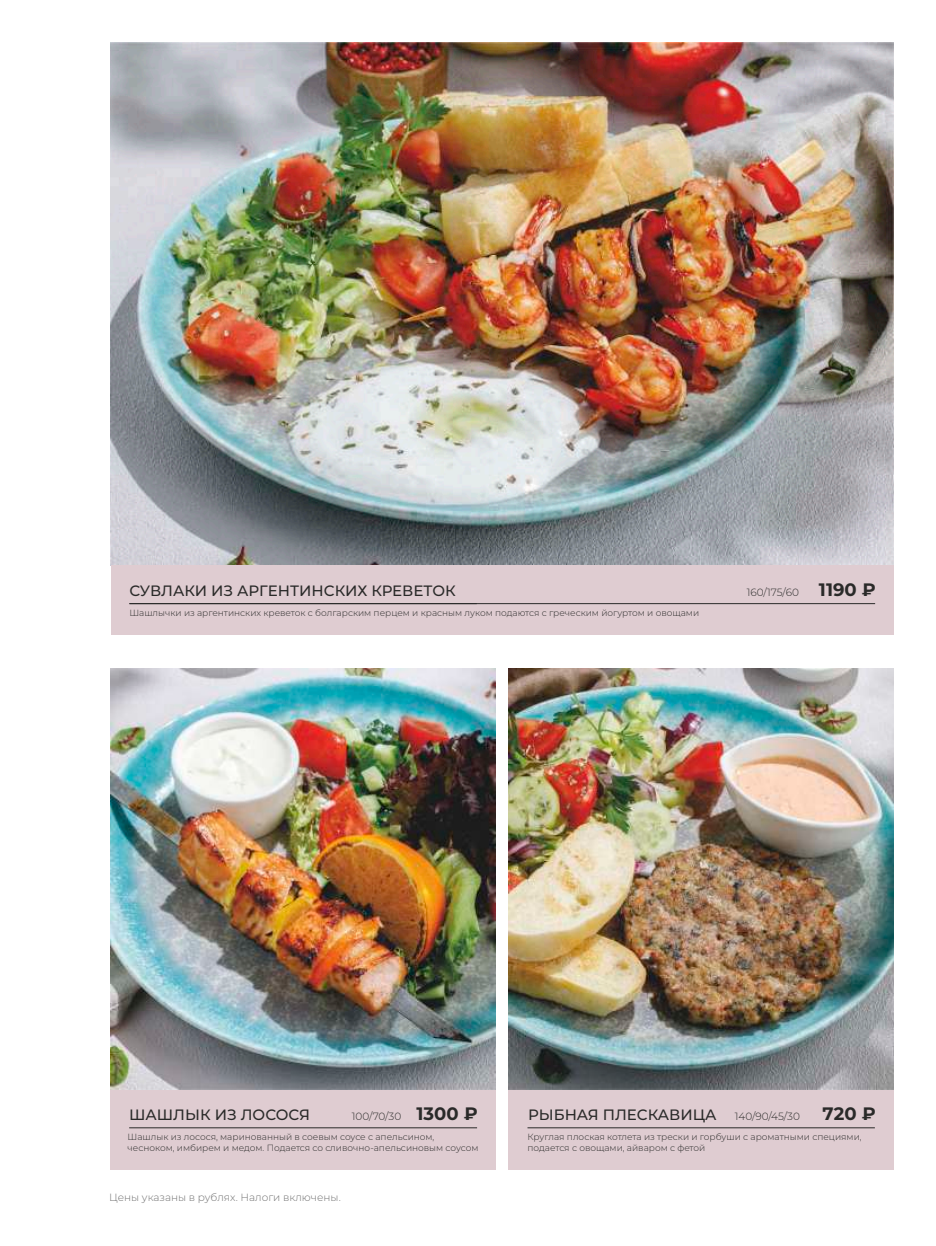
<style>
.page{position:relative;width:936px;height:1246px;background:#fff}
.page>*{position:absolute;margin:0;border:0;box-sizing:border-box;transform-origin:0 0}
.t1{font:500 15px "Montserrat";color:#2a2a29}
.t2{font:300 10.5px "Montserrat";color:#717171}
.t3{font:300 10.5px "Montserrat";color:#2a2a29}
.t4{font:300 9px/10.6px "Montserrat";color:#2a2a29}
.s1{font-weight:700;font-size:18px}
.s2{font-weight:300;font-size:10.5px}
</style>
<div class="page">
<img style="left:111px;top:42px;width:782px;height:524px">
<div style="left:508px;top:1090px;width:385px;height:79px;background:#dfccd1"></div>
<hr style="left:527px;top:1127px;width:347px;height:1px;background:#2a2a29">
<img style="left:111px;top:668px;width:384px;height:422px">
<div style="left:111px;top:566px;width:782px;height:69px;background:#dfccd1"></div>
<hr style="left:129px;top:603px;width:746px;height:1px;background:#2a2a29">
<img style="left:508px;top:668px;width:385px;height:422px">
<div style="left:111px;top:1090px;width:384px;height:79px;background:#dfccd1"></div>
<hr style="left:129px;top:1127px;width:348px;height:1px;background:#2a2a29">
<h1 class="t1" style="left:129px;top:581px;width:328px">СУВЛАКИ ИЗ АРГЕНТИНСКИХ КРЕВЕТОК</h1>
<p class="t3" style="left:746px;top:586px;width:131px">160/175/60 <span class="s1">1190 ₽</span></p>
<p class="t4" style="left:129px;top:608px;width:571px">Шашлычки из аргентинских креветок с болгарским перцем и красным луком подаются с греческим йогуртом и овощами</p>
<h1 class="t1" style="left:129px;top:1105px;width:182px">ШАШЛЫК ИЗ ЛОСОСЯ</h1>
<p class="t3" style="left:352px;top:1110px;width:127px">100/70/30 <span class="s1">1300 ₽</span></p>
<p class="t4" style="left:128px;top:1131px;width:352px">Шашлык из лосося, маринованный в соевым соусе с апельсином, чесноком, имбирем и медом. Подается со сливочно-апельсиновым соусом</p>
<p class="t2" style="left:109px;top:1191px;width:233px">Цены указаны в рублях. Налоги включены.</p>
<h1 class="t1" style="left:528px;top:1105px;width:349px">РЫБНАЯ ПЛЕСКАВИЦА <span class="s2">140/90/45/30</span> <span class="s1">720 ₽</span></h1>
<p class="t4" style="left:527px;top:1132px;width:335px">Круглая плоская котлета из трески и горбуши с ароматными специями, подается с овощами, айваром с фетой</p>
</div>
